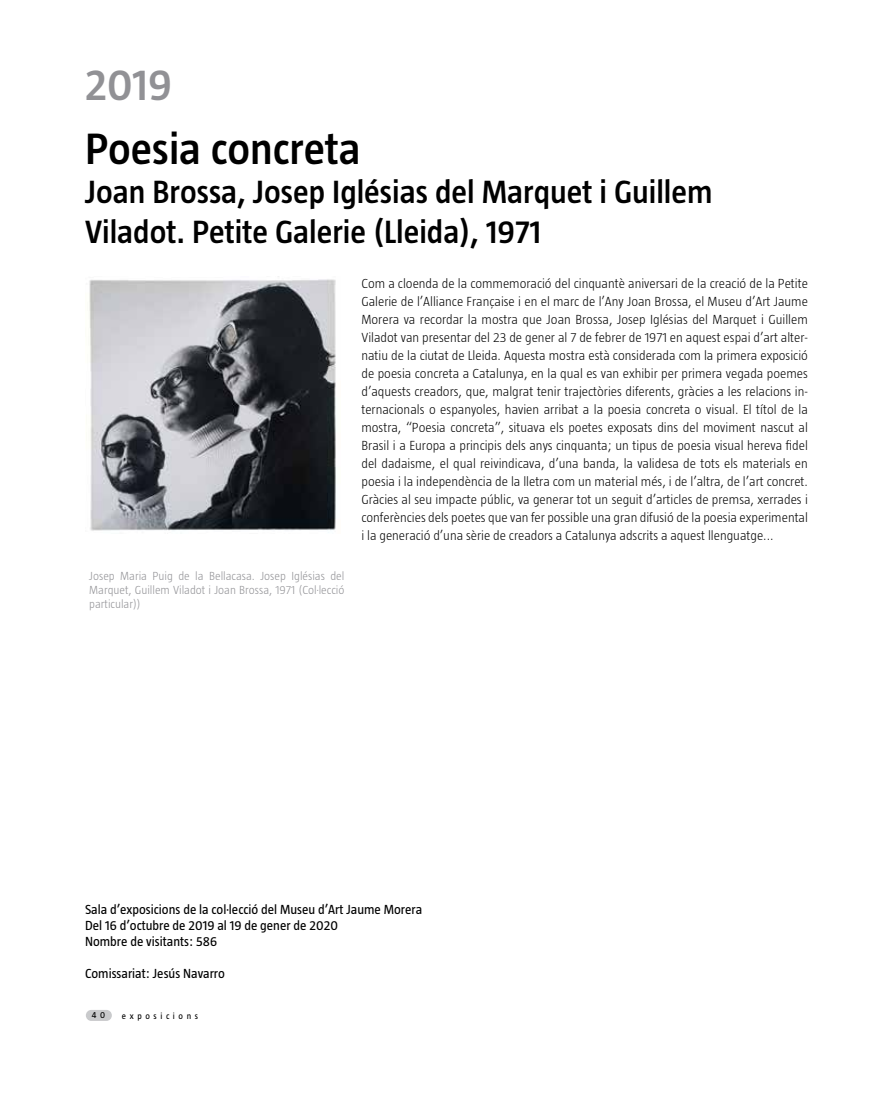
<style>
.page{position:relative;width:893px;height:1106px;background:#fff}
.page>*{position:absolute;margin:0;border:0;box-sizing:border-box;transform-origin:0 0}
.t1{font:600 45px "Taz";color:#000}
.t2{font:600 45px "Taz";color:#919195}
.t3{font:600 33px/39.6px "Taz";color:#000}
.t4{font:300 13.5px/18px "Taz";color:#000;text-align:justify}
.t5{font:13.5px/16.2px "Taz";color:#000}
.t6{font:300 12px/14.4px "Taz";color:#919195;text-align:justify}
.t7{font:9px "Taz";letter-spacing:.4em;color:#000}
</style>
<div class="page">
<div style="left:86px;top:1009px;width:26px;height:11px;background:#c9cacc;border-radius:5px"></div>
<img style="left:89px;top:276px;width:247px;height:255px">
<h1 class="t2" style="left:85px;top:59px;width:88px">2019</h1>
<h1 class="t1" style="left:85px;top:123px;width:277px">Poesia concreta</h1>
<h2 class="t3" style="left:85px;top:172px;width:629px">Joan Brossa, Josep Iglésias del Marquet i Guillem<br>Viladot. Petite Galerie (Lleida), 1971</h2>
<p class="t6" style="left:89px;top:568px;width:257px">Josep Maria Puig de la Bellacasa. Josep Iglésias del Marquet, Guillem Viladot i Joan Brossa, 1971 (Col·lecció particular))</p>
<p class="t4" style="left:361px;top:274px;width:448px">Com a cloenda de la commemoració del cinquantè aniversari de la creació de la Petite Galerie de l’Alliance Française i en el marc de l’Any Joan Brossa, el Museu d’Art Jaume Morera va recordar la mostra que Joan Brossa, Josep Iglésias del Marquet i Guillem Viladot van presentar del 23 de gener al 7 de febrer de 1971 en aquest espai d’art alter&shy;natiu de la ciutat de Lleida. Aquesta mostra està considerada com la primera exposició de poesia concreta a Catalunya, en la qual es van exhibir per primera vegada poemes d’aquests creadors, que, malgrat tenir trajectòries diferents, gràcies a les relacions in&shy;ternacionals o espanyoles, havien arribat a la poesia concreta o visual. El títol de la mostra, “Poesia concreta”, situava els poetes exposats dins del moviment nascut al Brasil i a Europa a principis dels anys cinquanta; un tipus de poesia visual hereva fidel del dadaisme, el qual reivindicava, d’una banda, la validesa de tots els materials en poesia i la independència de la lletra com un material més, i de l’altra, de l’art concret.<br>Gràcies al seu impacte públic, va generar tot un seguit d’articles de premsa, xerrades i conferències dels poetes que van fer possible una gran difusió de la poesia experimental i la generació d’una sèrie de creadors a Catalunya adscrits a aquest llenguatge...</p>
<p class="t5" style="left:85px;top:900px;width:339px">Sala d’exposicions de la col·lecció del Museu d’Art Jaume Morera<br>Del 16 d’octubre de 2019 al 19 de gener de 2020<br>Nombre de visitants: 586</p>
<p class="t5" style="left:85px;top:965px;width:141px">Comissariat: Jesús Navarro</p>
<p class="t7" style="left:92px;top:1010px;width:15px">4 0</p>
<p class="t7" style="left:122px;top:1010px;width:78px">exposicions</p>
</div>
